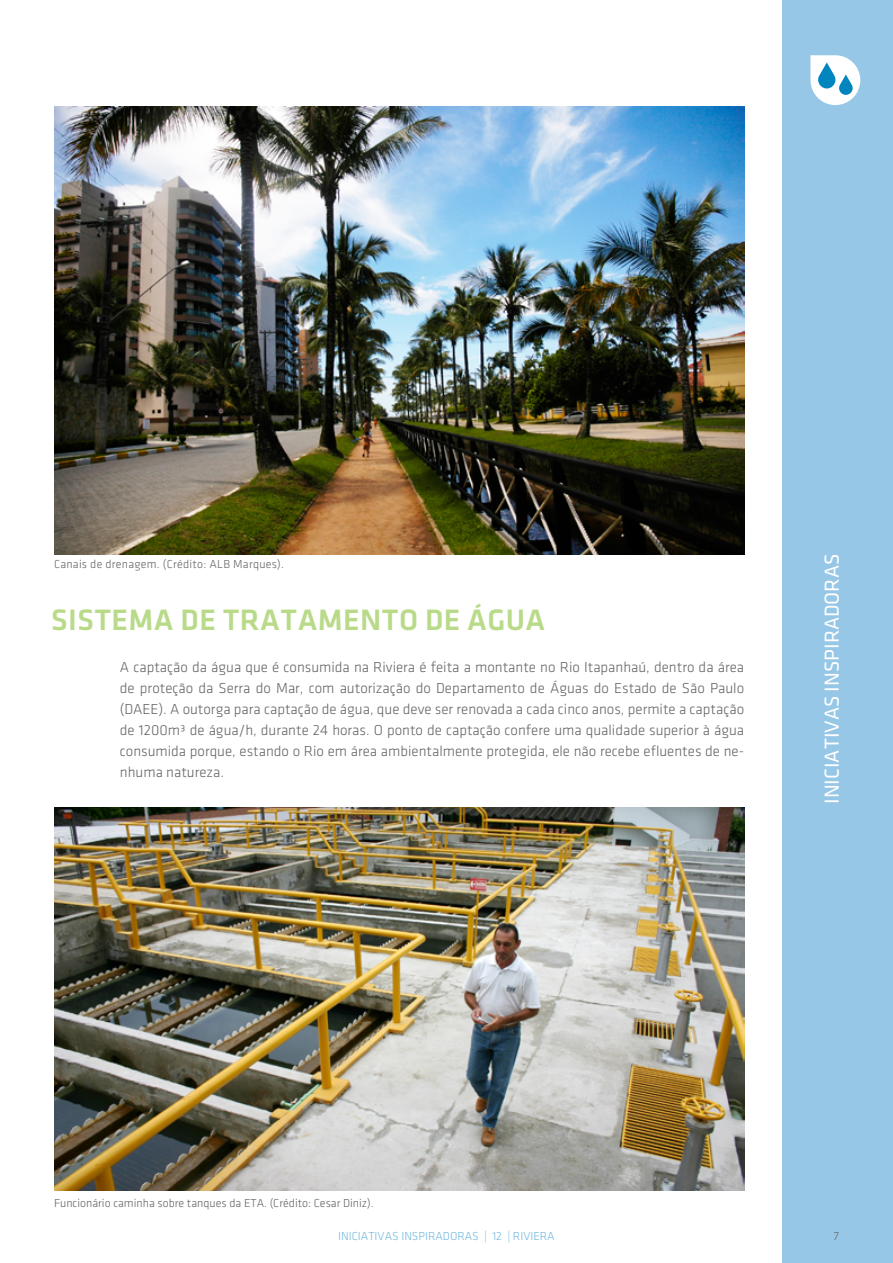
<style>
.page{position:relative;width:893px;height:1263px;background:#fff}
.page>*{position:absolute;margin:0;border:0;box-sizing:border-box;transform-origin:0 0}
.t1{font:500 30.6px "Klavika";letter-spacing:.015em;color:#b9da89}
.t2{font:21px "Klavika";color:#fff}
.t3{font:300 15px/21px "Klavika";color:#636466;text-align:justify}
.t4{font:300 12px "Klavika";color:#636466}
.t5{font:300 12px "Klavika";letter-spacing:.02em;color:#636466}
.t6{font:300 12px "Klavika";color:#6fb7de}
</style>
<div class="page">
<div style="left:782px;top:0;width:111px;height:1263px;background:#97c7e6"></div>
<svg style="left:810px;top:55px;width:50px;height:50px"></svg>
<img style="left:55px;top:106px;width:689px;height:449px">
<img style="left:55px;top:808px;width:689px;height:383px">
<p class="t5" style="left:54px;top:557px;width:232px">Canais de drenagem. (Crédito: ALB Marques).</p>
<h1 class="t1" style="left:51px;top:603px;width:496px">SISTEMA DE TRATAMENTO DE ÁGUA</h1>
<p class="t3" style="left:120px;top:657px;width:626px">A captação da água que é consumida na Riviera é feita a montante no Rio Itapanhaú, dentro da área de proteção da Serra do Mar, com autorização do Departamento de Águas do Estado de São Paulo (DAEE). A outorga para captação de água, que deve ser renovada a cada cinco anos, permite a captação de 1200m³ de água/h, durante 24 horas. O ponto de captação confere uma qualidade superior à água consumida porque, estando o Rio em área ambientalmente protegida, ele não recebe efluentes de ne&shy;nhuma natureza.</p>
<h2 class="t2" style="left:821px;top:804px;width:252px;rotate:-90deg">INICIATIVAS INSPIRADORAS</h2>
<p class="t4" style="left:54px;top:1196px;width:321px">Funcionário caminha sobre tanques da ETA. (Crédito: Cesar Diniz).</p>
<p class="t6" style="left:338px;top:1230px;width:218px">INICIATIVAS INSPIRADORAS | 12 | RIVIERA</p>
<p class="t4" style="left:834px;top:1230px;width:7px">7</p>
</div>
